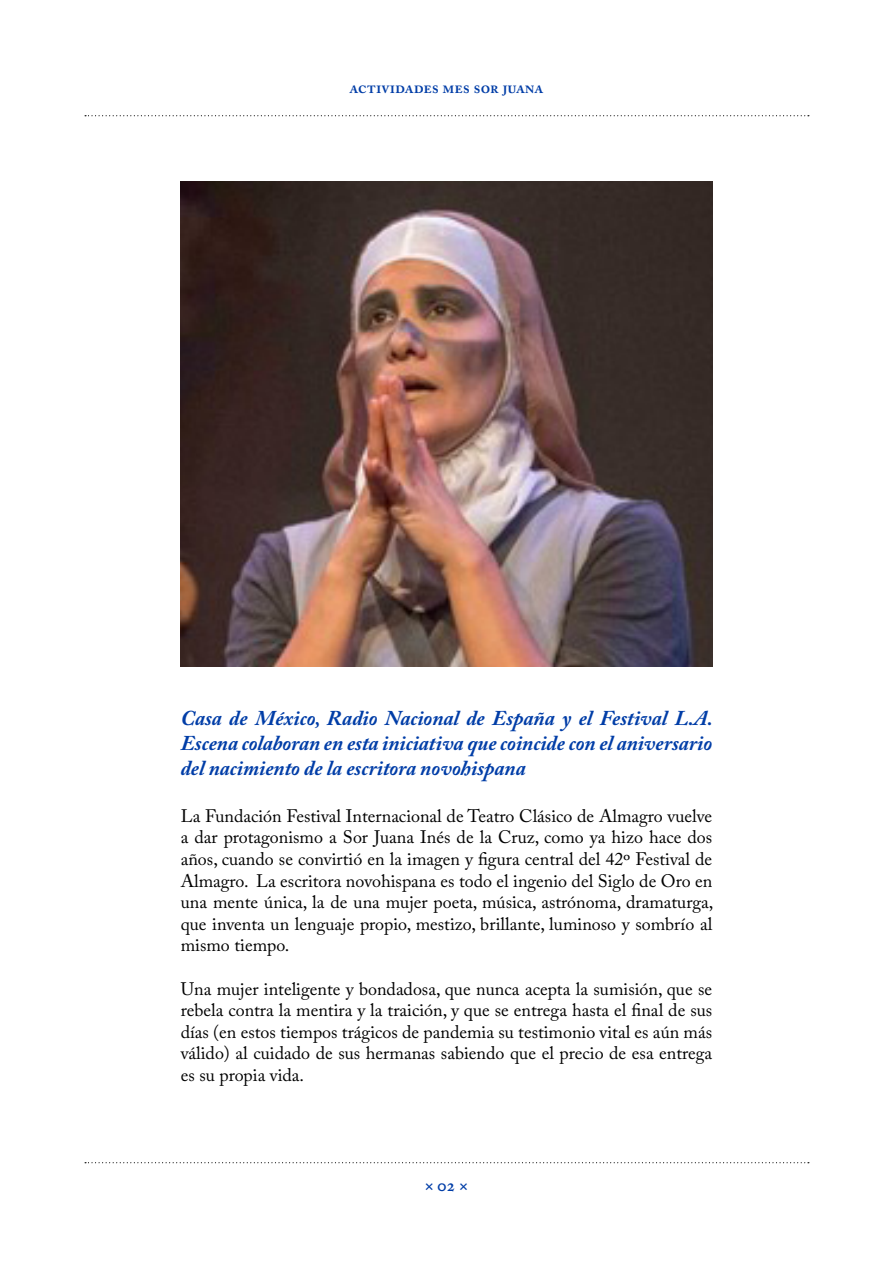
<style>
.page{position:relative;width:893px;height:1263px;background:#fff}
.page>*{position:absolute;margin:0;border:0;box-sizing:border-box;transform-origin:0 0}
.t1{font:italic 700 21px/25.2px "Adobe Caslon Pro";color:#003da7;text-align:justify}
.t2{font:18px/21.6px "Adobe Caslon Pro";color:#000;text-align:justify}
.t3{font:600 18px "Adobe Caslon Pro";color:#003da7}
.t4{font:600 16.5px "Adobe Caslon Pro";color:#003da7}
</style>
<div class="page">
<svg style="left:85px;top:1162px;width:724px;height:1px"></svg>
<svg style="left:85px;top:115px;width:724px;height:1px"></svg>
<img style="left:181px;top:182px;width:531px;height:485px">
<p class="t4" style="left:350px;top:78px;width:195px">actividades mes sor juana</p>
<p class="t1" style="left:181px;top:705px;width:534px">Casa de México, Radio Nacional de España y el Festival L.A.<br>Escena colaboran en esta iniciativa que coincide con el aniversario del nacimiento de la escritora novohispana</p>
<p class="t2" style="left:181px;top:805px;width:534px">La Fundación Festival Internacional de Teatro Clásico de Almagro vuelve a dar protagonismo a Sor Juana Inés de la Cruz, como ya hizo hace dos años, cuando se convirtió en la imagen y figura central del 42º Festival de Almagro. La escritora novohispana es todo el ingenio del Siglo de Oro en una mente única, la de una mujer poeta, música, astrónoma, dramaturga, que inventa un lenguaje propio, mestizo, brillante, luminoso y sombrío al mismo tiempo.</p>
<p class="t2" style="left:181px;top:978px;width:533px">Una mujer inteligente y bondadosa, que nunca acepta la sumisión, que se rebela contra la mentira y la traición, y que se entrega hasta el final de sus días (en estos tiempos trágicos de pandemia su testimonio vital es aún más válido) al cuidado de sus hermanas sabiendo que el precio de esa entrega es su propia vida.</p>
<p class="t3" style="left:425px;top:1174px;width:45px">× 02 ×</p>
</div>
